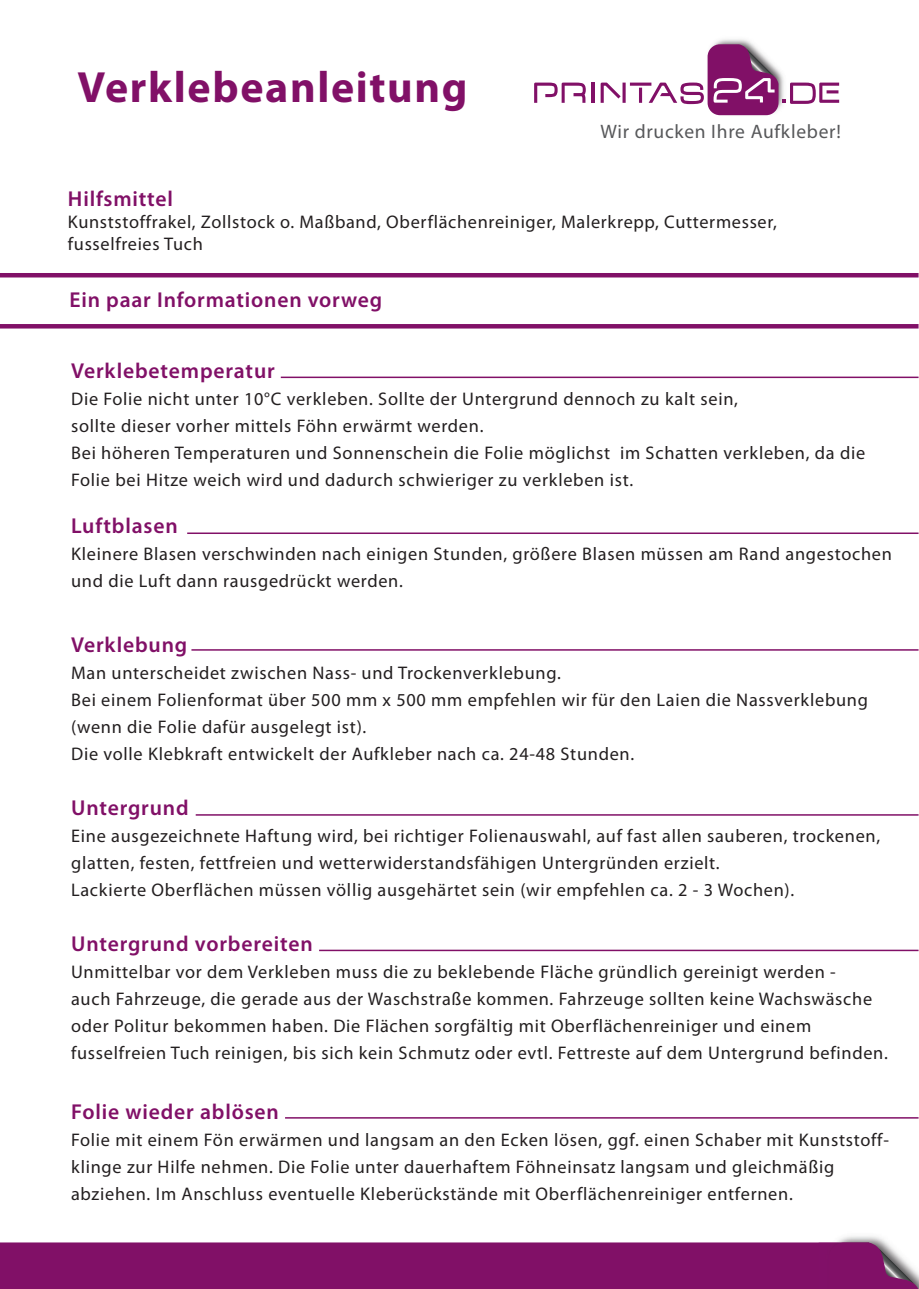
<style>
.page{position:relative;width:919px;height:1289px;background:#fff}
.page>*{position:absolute;margin:0;border:0;box-sizing:border-box;transform-origin:0 0}
.t1{font:700 43.8px "Myriad Pro";letter-spacing:.035em;color:#811067}
.t2{font:600 21.6px "Myriad Pro";letter-spacing:.04em;color:#811067}
.t3{font:19.5px "Myriad Pro";letter-spacing:.035em;color:#57585a}
.t4{font:18.3px/27px "Myriad Pro";letter-spacing:.04em;color:#231f20}
</style>
<div class="page">
<div style="left:0;top:1242px;width:918px;height:46px;background:#811067"></div>
<hr style="left:0;top:273px;width:918px;height:4px;background:#811067">
<hr style="left:0;top:324px;width:918px;height:4px;background:#811067">
<img style="left:714px;top:39px;width:54px;height:77px">
<hr style="left:591px;top:83px;width:3px;height:20px;background:#811067">
<svg style="left:600px;top:83px;width:25px;height:20px"></svg>
<hr style="left:639px;top:88px;width:3px;height:15px;background:#811067">
<hr style="left:630px;top:83px;width:21px;height:3px;background:#811067">
<svg style="left:534px;top:83px;width:51px;height:20px"></svg>
<svg style="left:648px;top:44px;width:191px;height:71px"></svg>
<hr style="left:281px;top:376px;width:637px;height:2px;background:#811067">
<hr style="left:187px;top:532px;width:731px;height:2px;background:#811067">
<hr style="left:285px;top:1117px;width:633px;height:1px;background:#811067">
<hr style="left:191px;top:649px;width:727px;height:1px;background:#811067">
<hr style="left:196px;top:814px;width:722px;height:1px;background:#811067">
<hr style="left:319px;top:949px;width:599px;height:2px;background:#811067">
<h1 class="t1" style="left:77px;top:59px;width:391px">Verklebeanleitung</h1>
<p class="t3" style="left:600px;top:119px;width:242px">Wir drucken Ihre Aufkleber!</p>
<p class="t2" style="left:68px;top:187px;width:106px">Hilfsmittel</p>
<p class="t4" style="left:68px;top:211px;width:710px;line-height:21.9px">Kunststoffrakel, Zollstock o. Maßband, Oberflächenreiniger, Malerkrepp, Cuttermesser, fusselfreies Tuch</p>
<p class="t2" style="left:70px;top:288px;width:314px">Ein paar Informationen vorweg</p>
<p class="t2" style="left:71px;top:358px;width:205px">Verklebetemperatur</p>
<p class="t4" style="left:71px;top:385px;width:795px">Die Folie nicht unter 10°C verkleben. Sollte der Untergrund dennoch zu kalt sein,<br>sollte dieser vorher mittels Föhn erwärmt werden.<br>Bei höheren Temperaturen und Sonnenschein die Folie möglichst im Schatten verkleben, da die Folie bei Hitze weich wird und dadurch schwieriger zu verkleben ist.</p>
<p class="t2" style="left:71px;top:514px;width:108px">Luftblasen</p>
<p class="t4" style="left:71px;top:540px;width:822px">Kleinere Blasen verschwinden nach einigen Stunden, größere Blasen müssen am Rand angestochen und die Luft dann rausgedrückt werden.</p>
<p class="t2" style="left:71px;top:632px;width:118px">Verklebung</p>
<p class="t4" style="left:71px;top:659px;width:798px">Man unterscheidet zwischen Nass- und Trockenverklebung.<br>Bei einem Folienformat über 500 mm x 500 mm empfehlen wir für den Laien die Nassverklebung (wenn die Folie dafür ausgelegt ist).<br>Die volle Klebkraft entwickelt der Aufkleber nach ca. 24-48 Stunden.</p>
<p class="t2" style="left:71px;top:795px;width:119px">Untergrund</p>
<p class="t4" style="left:71px;top:822px;width:810px">Eine ausgezeichnete Haftung wird, bei richtiger Folienauswahl, auf fast allen sauberen, trockenen, glatten, festen, fettfreien und wetterwiderstandsfähigen Untergründen erzielt.<br>Lackierte Oberflächen müssen völlig ausgehärtet sein (wir empfehlen ca. 2 - 3 Wochen).</p>
<p class="t2" style="left:71px;top:932px;width:243px">Untergrund vorbereiten</p>
<p class="t4" style="left:71px;top:958px;width:818px">Unmittelbar vor dem Verkleben muss die zu beklebende Fläche gründlich gereinigt werden -<br>auch Fahrzeuge, die gerade aus der Waschstraße kommen. Fahrzeuge sollten keine Wachswäsche oder Politur bekommen haben. Die Flächen sorgfältig mit Oberflächenreiniger und einem fusselfreien Tuch reinigen, bis sich kein Schmutz oder evtl. Fettreste auf dem Untergrund befinden.</p>
<p class="t2" style="left:71px;top:1099px;width:209px">Folie wieder ablösen</p>
<p class="t4" style="left:71px;top:1125px;width:819px">Folie mit einem Fön erwärmen und langsam an den Ecken lösen, ggf. einen Schaber mit Kunststoff&shy;klinge zur Hilfe nehmen. Die Folie unter dauerhaftem Föhneinsatz langsam und gleichmäßig abziehen. Im Anschluss eventuelle Kleberückstände mit Oberflächenreiniger entfernen.</p>
</div>
